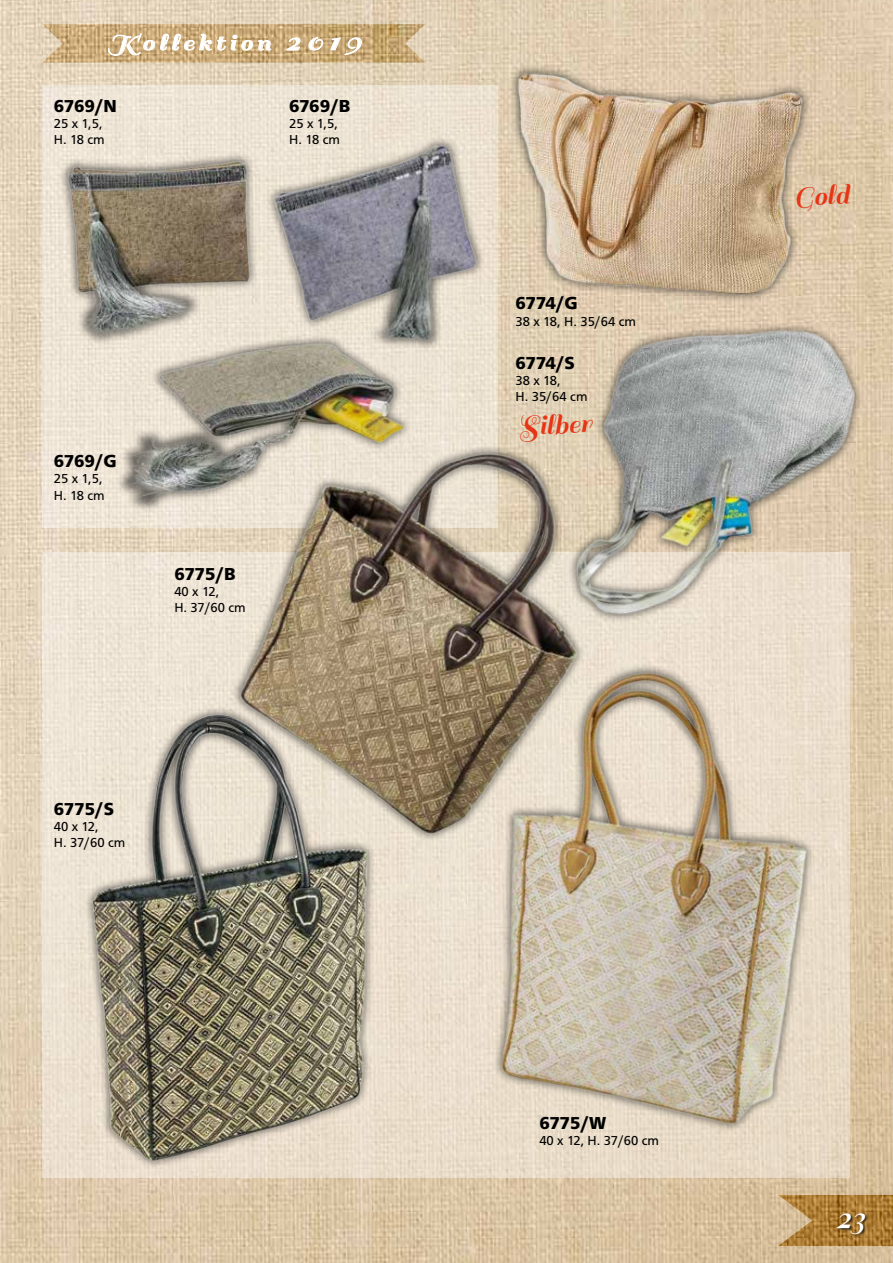
<style>
.page{position:relative;width:893px;height:1263px;background:#fff}
.page>*{position:absolute;margin:0;border:0;box-sizing:border-box;transform-origin:0 0}
.t1{font:37.5px "Sail";color:#fff}
.t2{font:30px "Sail";color:#e63516}
.t3{font:24.3px "Sail";letter-spacing:.145em;color:#fff;scale:1.17 1}
.t4{font:800 18px "Front Page";letter-spacing:-.025em;color:#000}
.t5{font:13.5px/16.2px "Front Page";color:#000}
.s1{font-size:31.05px}
</style>
<div class="page">
<img style="left:0;top:0;width:893px;height:1263px">
<svg style="left:778px;top:1204px;width:115px;height:42px;background:#b38847"></svg>
<svg style="left:43px;top:24px;width:382px;height:39px;background:#cdb082"></svg>
<div style="left:837px;top:1213px;width:31px;height:24px;background:#000;opacity:.75"></div>
<div style="left:43px;top:553px;width:807px;height:625px;background:#eee4d4"></div>
<div style="left:43px;top:85px;width:454px;height:442px;background:#eee4d5"></div>
<img style="left:507px;top:63px;width:306px;height:243px">
<img style="left:526px;top:299px;width:367px;height:331px">
<img style="left:199px;top:434px;width:415px;height:433px">
<img style="left:82px;top:705px;width:302px;height:466px">
<img style="left:390px;top:630px;width:503px;height:574px">
<svg style="left:258px;top:130px;width:231px;height:224px"></svg>
<img style="left:263px;top:135px;width:221px;height:215px">
<div style="left:115px;top:334px;width:297px;height:178px;background:#000;opacity:.6"></div>
<img style="left:98px;top:337px;width:313px;height:172px">
<div style="left:59px;top:152px;width:199px;height:194px;background:#ece3d4"></div>
<img style="left:63px;top:156px;width:192px;height:186px">
<h3 class="t3" style="left:108px;top:29px;width:218px">Kollektion <span class="s1">2019</span></h3>
<h3 class="t4" style="left:54px;top:95px;width:65px">6769/N</h3>
<p class="t5" style="left:54px;top:116px;width:52px">25 x 1,5,<br>H. 18 cm</p>
<h3 class="t4" style="left:289px;top:95px;width:63px">6769/B</h3>
<p class="t5" style="left:289px;top:116px;width:52px">25 x 1,5,<br>H. 18 cm</p>
<h3 class="t4" style="left:54px;top:451px;width:64px">6769/G</h3>
<p class="t5" style="left:54px;top:471px;width:52px">25 x 1,5,<br>H. 18 cm</p>
<h3 class="t4" style="left:174px;top:563px;width:63px">6775/B</h3>
<p class="t5" style="left:174px;top:583px;width:73px">40 x 12,<br>H. 37/60 cm</p>
<h3 class="t4" style="left:54px;top:798px;width:62px">6775/S</h3>
<p class="t5" style="left:54px;top:818px;width:73px">40 x 12,<br>H. 37/60 cm</p>
<h3 class="t4" style="left:516px;top:293px;width:64px">6774/G</h3>
<p class="t5" style="left:516px;top:313px;width:122px">38 x 18, H. 35/64 cm</p>
<h3 class="t4" style="left:516px;top:352px;width:61px">6774/S</h3>
<p class="t5" style="left:516px;top:372px;width:73px">38 x 18,<br>H. 35/64 cm</p>
<h2 class="t2" style="left:516px;top:410px;width:76px;rotate:-3deg">Silber</h2>
<h2 class="t2" style="left:793px;top:180px;width:57px;rotate:-3deg">Gold</h2>
<h3 class="t4" style="left:539px;top:1112px;width:69px">6775/W</h3>
<p class="t5" style="left:539px;top:1132px;width:121px">40 x 12, H. 37/60 cm</p>
<h1 class="t1" style="left:836px;top:1196px;width:30px">23</h1>
</div>
